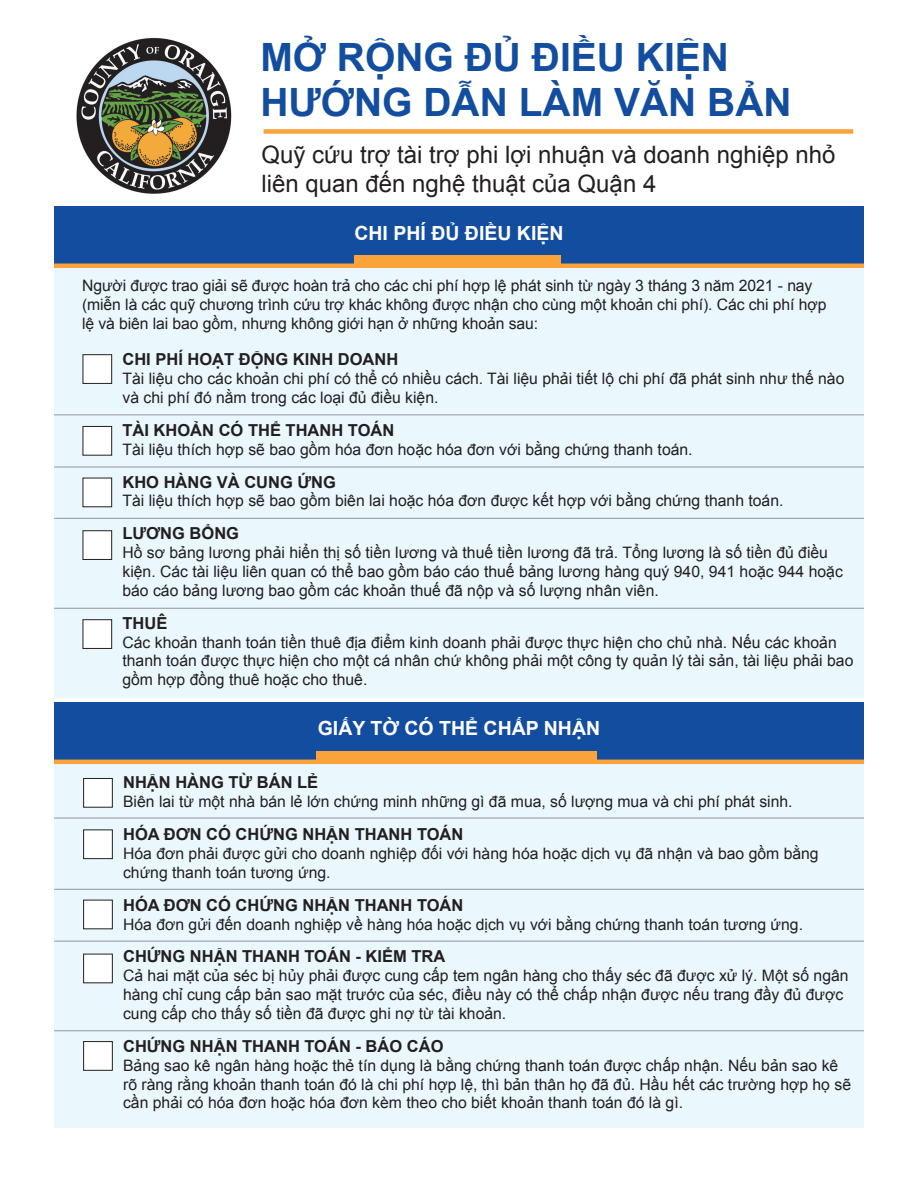
<style>
.page{position:relative;width:918px;height:1188px;background:#fff}
.page>*{position:absolute;margin:0;border:0;box-sizing:border-box;transform-origin:0 0}
.t1{font:700 39px/45px "Arial";color:#124d9f}
.t2{font:24px/28.8px "Arial";color:#231f20}
.t3{font:700 19.5px "Arial";color:#fff}
.t4{font:700 16.5px "Arial";color:#231f20}
.t5{font:15.75px/18.9px "Arial";color:#231f20}
</style>
<div class="page">
<div style="left:54px;top:266px;width:810px;height:432px;background:#eaf7fd"></div>
<div style="left:54px;top:760px;width:810px;height:368px;background:#eaf7fd"></div>
<div style="left:54px;top:702px;width:810px;height:59px;background:#124d9f"></div>
<div style="left:54px;top:206px;width:810px;height:60px;background:#124d9f"></div>
<img style="left:76px;top:38px;width:156px;height:156px">
<div style="left:83px;top:355px;width:29px;height:28px;background:#fff"></div>
<div style="left:82px;top:354px;width:30px;height:30px;border:1px solid #231f20"></div>
<div style="left:83px;top:426px;width:29px;height:29px;background:#fff"></div>
<div style="left:82px;top:426px;width:30px;height:30px;border:1px solid #231f20"></div>
<div style="left:83px;top:478px;width:29px;height:29px;background:#fff"></div>
<div style="left:83px;top:531px;width:29px;height:28px;background:#fff"></div>
<div style="left:82px;top:530px;width:30px;height:30px;border:1px solid #231f20"></div>
<div style="left:83px;top:620px;width:29px;height:28px;background:#fff"></div>
<div style="left:82px;top:619px;width:30px;height:30px;border:1px solid #231f20"></div>
<div style="left:84px;top:778px;width:28px;height:29px;background:#fff"></div>
<div style="left:83px;top:778px;width:30px;height:30px;border:1px solid #231f20"></div>
<div style="left:84px;top:830px;width:28px;height:29px;background:#fff"></div>
<div style="left:83px;top:829px;width:30px;height:30px;border:1px solid #231f20"></div>
<div style="left:84px;top:900px;width:28px;height:29px;background:#fff"></div>
<div style="left:83px;top:900px;width:30px;height:29px;border:1px solid #231f20"></div>
<div style="left:84px;top:954px;width:28px;height:29px;background:#fff"></div>
<div style="left:83px;top:954px;width:30px;height:29px;border:1px solid #231f20"></div>
<div style="left:84px;top:1042px;width:28px;height:28px;background:#fff"></div>
<div style="left:83px;top:1041px;width:30px;height:30px;border:1px solid #231f20"></div>
<hr style="left:54px;top:414px;width:810px;height:1px;background:#939598">
<hr style="left:54px;top:467px;width:810px;height:1px;background:#939598">
<hr style="left:54px;top:518px;width:810px;height:1px;background:#939598">
<hr style="left:54px;top:608px;width:810px;height:1px;background:#939598">
<hr style="left:54px;top:818px;width:810px;height:1px;background:#939598">
<hr style="left:54px;top:889px;width:810px;height:1px;background:#939598">
<hr style="left:54px;top:941px;width:810px;height:1px;background:#939598">
<hr style="left:54px;top:1030px;width:810px;height:1px;background:#939598">
<div style="left:354px;top:256px;width:207px;height:9px;background:#f9a33a"></div>
<div style="left:316px;top:752px;width:281px;height:9px;background:#f9a33a"></div>
<hr style="left:54px;top:760px;width:810px;height:4px;background:#f9a33a">
<hr style="left:54px;top:264px;width:810px;height:4px;background:#f9a33a">
<div style="left:264px;top:129px;width:589px;height:5px;background:#f9a33a"></div>
<h1 class="t1" style="left:260px;top:36px;width:533px">MỞ RỘNG ĐỦ ĐIỀU KIỆN<br>HƯỚNG DẪN LÀM VĂN BẢN</h1>
<h2 class="t2" style="left:261px;top:140px;width:576px">Quỹ cứu trợ tài trợ phi lợi nhuận và doanh nghiệp nhỏ liên quan đến nghệ thuật của Quận 4</h2>
<p class="t3" style="left:354px;top:221px;width:211px">CHI PHÍ ĐỦ ĐIỀU KIỆN</p>
<p class="t5" style="left:82px;top:276px;width:746px">Người được trao giải sẽ được hoàn trả cho các chi phí hợp lệ phát sinh từ ngày 3 tháng 3 năm 2021 - nay (miễn là các quỹ chương trình cứu trợ khác không được nhận cho cùng một khoản chi phí). Các chi phí hợp lệ và biên lai bao gồm, nhưng không giới hạn ở những khoản sau:</p>
<p class="t4" style="left:122px;top:349px;width:277px">CHI PHÍ HOẠT ĐỘNG KINH DOANH</p>
<p class="t5" style="left:122px;top:369px;width:724px">Tài liệu cho các khoản chi phí có thể có nhiều cách. Tài liệu phải tiết lộ chi phí đã phát sinh như thế nào và chi phí đó nằm trong các loại đủ điều kiện.</p>
<p class="t4" style="left:122px;top:419px;width:273px">TÀI KHOẢN CÓ THỂ THANH TOÁN</p>
<p class="t5" style="left:122px;top:440px;width:572px">Tài liệu thích hợp sẽ bao gồm hóa đơn hoặc hóa đơn với bằng chứng thanh toán.</p>
<p class="t4" style="left:122px;top:471px;width:215px">KHO HÀNG VÀ CUNG ỨNG</p>
<p class="t5" style="left:122px;top:492px;width:663px">Tài liệu thích hợp sẽ bao gồm biên lai hoặc hóa đơn được kết hợp với bằng chứng thanh toán.</p>
<p class="t4" style="left:122px;top:523px;width:118px">LƯƠNG BỔNG</p>
<p class="t5" style="left:122px;top:543px;width:722px">Hồ sơ bảng lương phải hiển thị số tiền lương và thuế tiền lương đã trả. Tổng lương là số tiền đủ điều kiện. Các tài liệu liên quan có thể bao gồm báo cáo thuế bảng lương hàng quý 940, 941 hoặc 944 hoặc báo cáo bảng lương bao gồm các khoản thuế đã nộp và số lượng nhân viên.</p>
<p class="t4" style="left:122px;top:612px;width:46px">THUÊ</p>
<p class="t5" style="left:122px;top:633px;width:732px">Các khoản thanh toán tiền thuê địa điểm kinh doanh phải được thực hiện cho chủ nhà. Nếu các khoản thanh toán được thực hiện cho một cá nhân chứ không phải một công ty quản lý tài sản, tài liệu phải bao gồm hợp đồng thuê hoặc cho thuê.</p>
<p class="t3" style="left:318px;top:715px;width:284px">GIẤY TỜ CÓ THỂ CHẤP NHẬN</p>
<p class="t4" style="left:123px;top:772px;width:197px">NHẬN HÀNG TỪ BÁN LẺ</p>
<p class="t5" style="left:123px;top:792px;width:671px">Biên lai từ một nhà bán lẻ lớn chứng minh những gì đã mua, số lượng mua và chi phí phát sinh.</p>
<p class="t4" style="left:123px;top:823px;width:342px">HÓA ĐƠN CÓ CHỨNG NHẬN THANH TOÁN</p>
<p class="t5" style="left:123px;top:844px;width:697px">Hóa đơn phải được gửi cho doanh nghiệp đối với hàng hóa hoặc dịch vụ đã nhận và bao gồm bằng chứng thanh toán tương ứng.</p>
<p class="t4" style="left:123px;top:894px;width:342px">HÓA ĐƠN CÓ CHỨNG NHẬN THANH TOÁN</p>
<p class="t5" style="left:123px;top:915px;width:681px">Hóa đơn gửi đến doanh nghiệp về hàng hóa hoặc dịch vụ với bằng chứng thanh toán tương ứng.</p>
<p class="t4" style="left:123px;top:946px;width:324px">CHỨNG NHẬN THANH TOÁN - KIỂM TRA</p>
<p class="t5" style="left:123px;top:966px;width:727px">Cả hai mặt của séc bị hủy phải được cung cấp tem ngân hàng cho thấy séc đã được xử lý. Một số ngân hàng chỉ cung cấp bản sao mặt trước của séc, điều này có thể chấp nhận được nếu trang đầy đủ được cung cấp cho thấy số tiền đã được ghi nợ từ tài khoản.</p>
<p class="t4" style="left:123px;top:1035px;width:322px">CHỨNG NHẬN THANH TOÁN - BÁO CÁO</p>
<p class="t5" style="left:123px;top:1056px;width:729px">Bảng sao kê ngân hàng hoặc thẻ tín dụng là bằng chứng thanh toán được chấp nhận. Nếu bản sao kê rõ ràng rằng khoản thanh toán đó là chi phí hợp lệ, thì bản thân họ đã đủ. Hầu hết các trường hợp họ sẽ cần phải có hóa đơn hoặc hóa đơn kèm theo cho biết khoản thanh toán đó là gì.</p>
</div>
